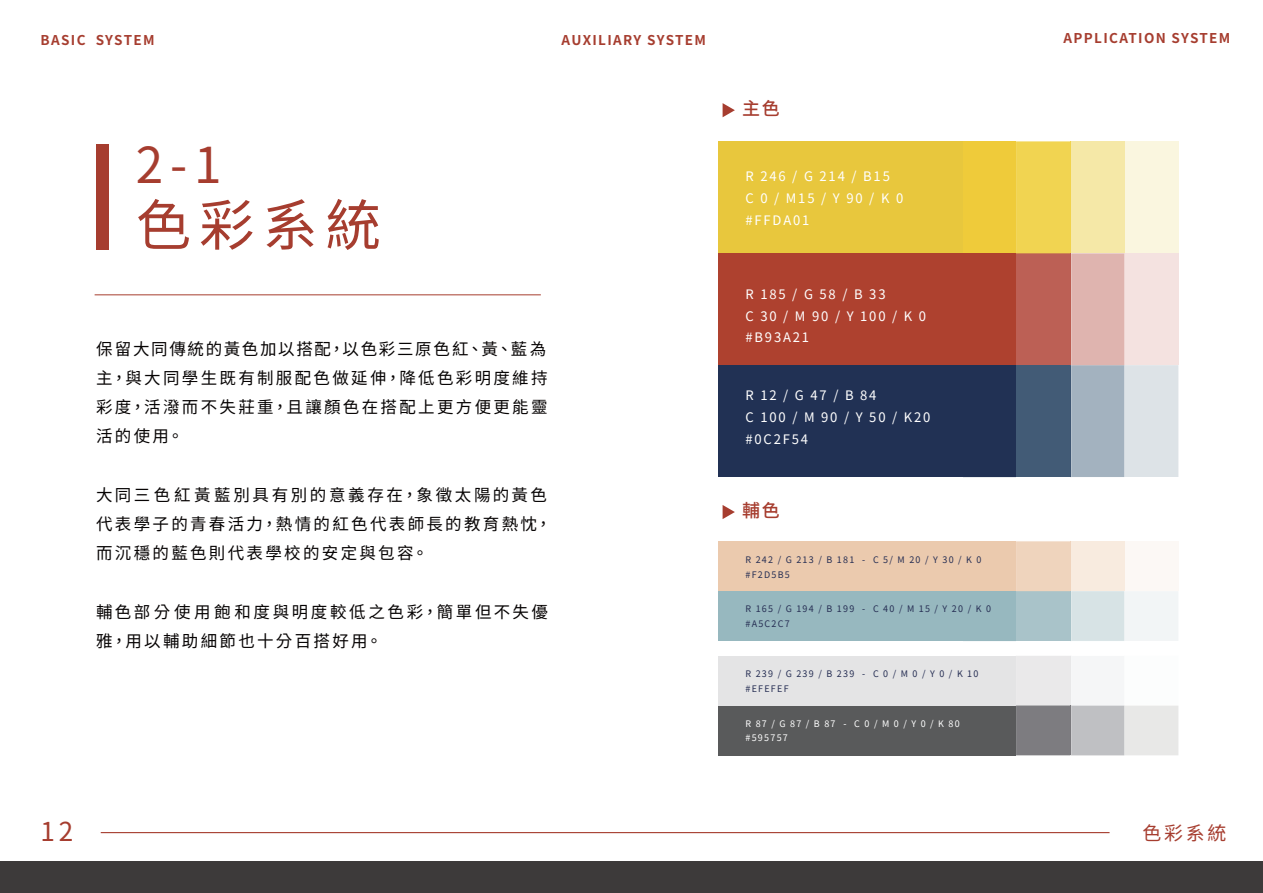
<style>
.page{position:relative;width:1263px;height:893px;background:#fff}
.page>*{position:absolute;margin:0;border:0;box-sizing:border-box;transform-origin:0 0}
.t1{font:55.5px "Noto Sans CJ Ktc";color:#a63d2f}
.t2{font:49.5px "Noto Sans CJ Ktc";color:#a63d2f}
.t3{font:26.1px "Noto Sans CJ Ktc";color:#a63d2f}
.t4{font:18.9px "Noto Sans CJ Ktc";color:#a63d2f}
.t5{font:500 18px "Noto Sans CJ Ktc";color:#a63d2f}
.t6{font:16.5px/29.2px "Noto Sans CJ Ktc";letter-spacing:.14em;color:#060303}
.t7{font:700 13.5px "Noto Sans CJ Ktc";letter-spacing:.1em;color:#a63d2f}
.t8{font:13.05px/21.6px "Taipei Sans TC Beta";letter-spacing:.14em;color:#fff}
.t9{font:9px/14.9px "Taipei Sans TC Beta";letter-spacing:.14em;color:#272f54}
.t10{font:9px/14.9px "Taipei Sans TC Beta";letter-spacing:.14em;color:#fff}
</style>
<div class="page">
<div style="left:718px;top:365px;width:298px;height:112px;background:#213154"></div>
<div style="left:718px;top:253px;width:298px;height:112px;background:#ae412f"></div>
<div style="left:718px;top:142px;width:298px;height:111px;background:#e8c73d"></div>
<svg style="left:1016px;top:142px;width:162px;height:335px;background:#ccbba5"></svg>
<hr style="left:1070px;top:142px;width:1px;height:111px;background:#f1d34c">
<div style="left:718px;top:656px;width:298px;height:50px;background:#e4e4e5"></div>
<div style="left:718px;top:591px;width:298px;height:50px;background:#97b8bf"></div>
<div style="left:718px;top:541px;width:298px;height:50px;background:#ebcaae"></div>
<svg style="left:1016px;top:541px;width:162px;height:100px"></svg>
<hr style="left:1070px;top:541px;width:1px;height:50px;background:#efd3bc">
<div style="left:718px;top:706px;width:298px;height:49px;background:#595a5b"></div>
<svg style="left:1016px;top:656px;width:162px;height:99px"></svg>
<hr style="left:1070px;top:706px;width:1px;height:49px;background:#7a797d">
<hr style="left:95px;top:294px;width:446px;height:1px;background:#a63d2f">
<hr style="left:101px;top:832px;width:1008px;height:1px;background:#a63d2f">
<div style="left:0;top:861px;width:1263px;height:32px;background:#3d3a3a"></div>
<div style="left:96px;top:145px;width:13px;height:105px;background:#a63d2f"></div>
<svg style="left:723px;top:103px;width:12px;height:14px"></svg>
<svg style="left:723px;top:505px;width:12px;height:14px"></svg>
<p class="t7" style="left:41px;top:32px;width:116px">BASIC SYSTEM</p>
<p class="t7" style="left:562px;top:32px;width:146px">AUXILIARY SYSTEM</p>
<p class="t7" style="left:1063px;top:31px;width:168px">APPLICATION SYSTEM</p>
<h2 class="t2" style="left:136px;top:137px;width:87px">2-1</h2>
<h1 class="t1" style="left:136px;top:194px;width:247px">色彩系統</h1>
<p class="t6" style="left:96px;top:334px;width:453px;text-align:justify">保留大同傳統的黃色加以搭配，以色彩三原色紅、黃、藍為主，與大同學生既有制服配色做延伸，降低色彩明度維持彩度，活潑而不失莊重，且讓顏色在搭配上更方便更能靈活的使用。</p>
<p class="t6" style="left:96px;top:480px;width:457px">大同三色紅黃藍別具有別的意義存在，象徵太陽的黃色代表學子的青春活力，熱情的紅色代表師長的教育熱忱，而沉穩的藍色則代表學校的安定與包容。</p>
<p class="t6" style="left:96px;top:597px;width:453px">輔色部分使用飽和度與明度較低之色彩，簡單但不失優雅，用以輔助細節也十分百搭好用。</p>
<p class="t5" style="left:742px;top:99px;width:39px">主色</p>
<p class="t8" style="left:745px;top:166px;width:159px">R 246 / G 214 / B15<br>C 0 / M15 / Y 90 / K 0 #FFDA01</p>
<p class="t8" style="left:745px;top:284px;width:182px">R 185 / G 58 / B 33<br>C 30 / M 90 / Y 100 / K 0 #B93A21</p>
<p class="t8" style="left:745px;top:385px;width:186px">R 12 / G 47 / B 84<br>C 100 / M 90 / Y 50 / K20 #0C2F54</p>
<p class="t5" style="left:742px;top:500px;width:39px">輔色</p>
<p class="t9" style="left:745px;top:552px;width:238px">R 242 / G 213 / B 181 - C 5/ M 20 / Y 30 / K 0 #F2D5B5</p>
<p class="t9" style="left:745px;top:602px;width:247px">R 165 / G 194 / B 199 - C 40 / M 15 / Y 20 / K 0 #A5C2C7</p>
<p class="t9" style="left:745px;top:666px;width:235px">R 239 / G 239 / B 239 - C 0 / M 0 / Y 0 / K 10 #EFEFEF</p>
<p class="t10" style="left:745px;top:716px;width:216px">R 87 / G 87 / B 87 - C 0 / M 0 / Y 0 / K 80 #595757</p>
<h3 class="t3" style="left:41px;top:816px;width:34px">12</h3>
<p class="t4" style="left:1142px;top:822px;width:85px">色彩系統</p>
</div>
